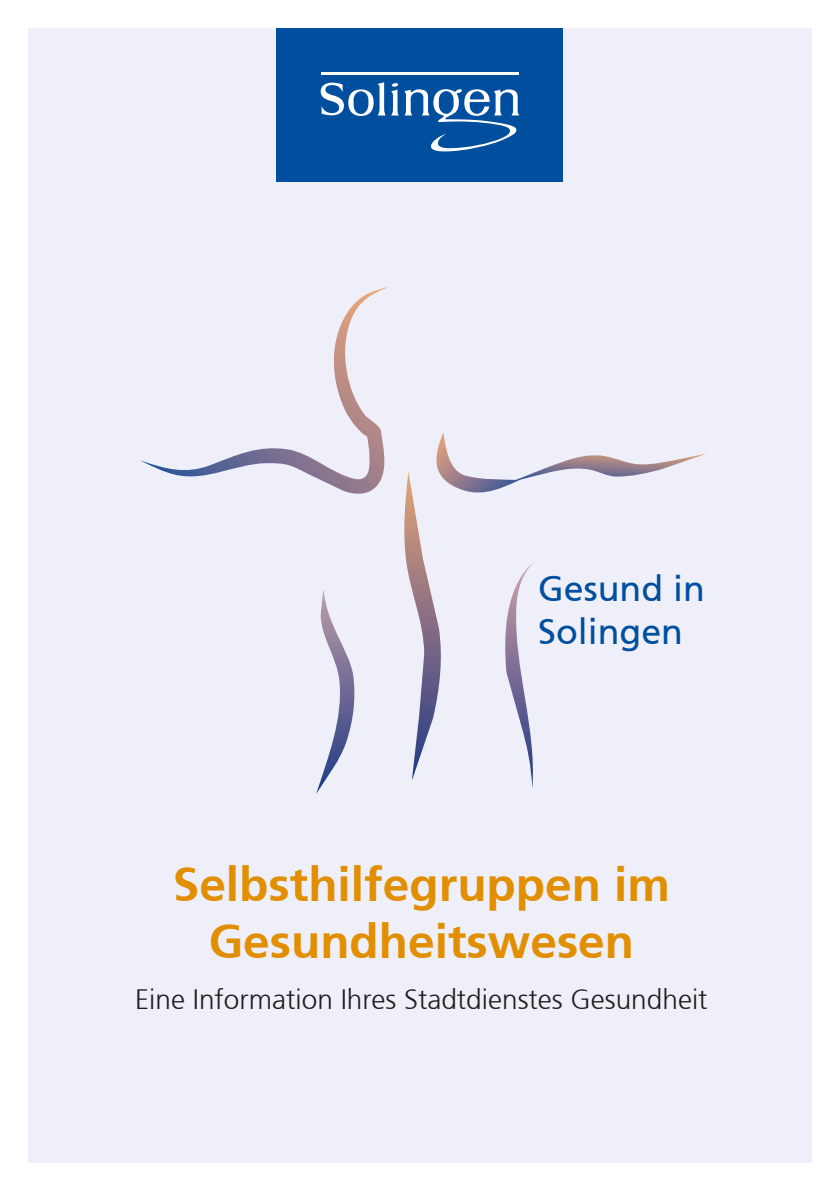
<style>
.page{position:relative;width:840px;height:1191px;background:#fff}
.page>*{position:absolute;margin:0;border:0;box-sizing:border-box;transform-origin:0 0}
.t1{font:700 47.8px/57.4px "Frutiger";color:#e18f00;text-align:center}
.t2{font:35.8px/42.8px "Frutiger";color:#004f9f}
.t3{font:300 28px "Frutiger";color:#1d1d1b}
</style>
<div class="page">
<div style="left:28px;top:28px;width:783px;height:1134px;background:#eeeff9"></div>
<svg style="left:140px;top:286px;width:250px;height:208px"></svg>
<svg style="left:316px;top:590px;width:39px;height:204px"></svg>
<svg style="left:404px;top:432px;width:302px;height:355px"></svg>
<div style="left:277px;top:28px;width:285px;height:153px;background:#004f9f"></div>
<hr style="left:321px;top:72px;width:197px;height:2px;background:#fff">
<svg style="left:320px;top:82px;width:65px;height:34px"></svg>
<svg style="left:391px;top:83px;width:7px;height:32px"></svg>
<svg style="left:404px;top:89px;width:115px;height:62px"></svg>
<p class="t2" style="left:538px;top:567px;width:168px">Gesund in<br>Solingen</p>
<h1 class="t1" style="left:173px;top:855px;width:498px">Selbsthilfegruppen im<br>Gesundheitswesen</h1>
<p class="t3" style="left:135px;top:983px;width:573px">Eine Information Ihres Stadtdienstes Gesundheit</p>
</div>
